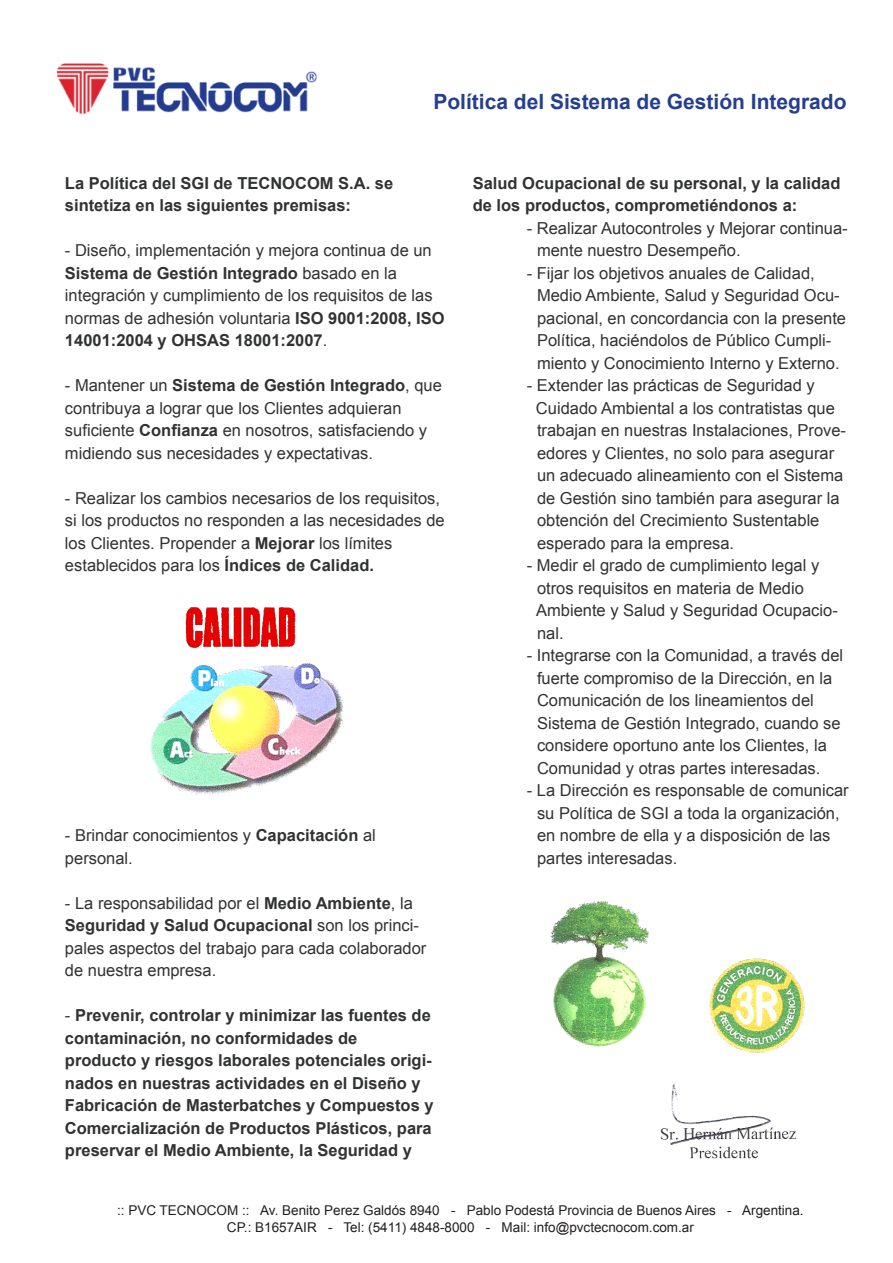
<style>
.page{position:relative;width:893px;height:1263px;background:#fff}
.page>*{position:absolute;margin:0;border:0;box-sizing:border-box;transform-origin:0 0}
.t1{font:700 21px "Arial";color:#253e90}
.t2{font:16.5px/22.5px "Arial";color:#313232}
.t3{font:700 16.5px/22.5px "Arial";color:#313232}
.t4{font:13.5px/16.5px "Arial";color:#231f20;text-align:center}
.s1{font-weight:700}
.s2{font-weight:400}
</style>
<div class="page">
<img style="left:56px;top:63px;width:261px;height:51px">
<img style="left:709px;top:958px;width:96px;height:95px">
<img style="left:550px;top:901px;width:99px;height:146px">
<img style="left:150px;top:607px;width:194px;height:188px">
<img style="left:660px;top:1084px;width:137px;height:75px">
<p class="t1" style="left:433px;top:88px;width:415px">Política del Sistema de Gestión Integrado</p>
<p class="t3" style="left:65px;top:172px;width:330px">La Política del SGI de TECNOCOM S.A. se sintetiza en las siguientes premisas:</p>
<p class="t2" style="left:65px;top:239px;width:381px">- Diseño, implementación y mejora continua de un <span class="s1">Sistema de Gestión Integrado</span> basado en la integración y cumplimiento de los requisitos de las normas de adhesión voluntaria <span class="s1">ISO 9001:2008, ISO 14001:2004 y OHSAS 18001:2007</span>.</p>
<p class="t2" style="left:65px;top:374px;width:378px">- Mantener un <span class="s1">Sistema de Gestión Integrado</span>, que contribuya a lograr que los Clientes adquieran suficiente <span class="s1">Confianza</span> en nosotros, satisfaciendo y midiendo sus necesidades y expectativas.</p>
<p class="t2" style="left:65px;top:487px;width:381px">- Realizar los cambios necesarios de los requisitos, si los productos no responden a las necesidades de los Clientes. Propender a <span class="s1">Mejorar</span> los límites establecidos para los <span class="s1">Índices de Calidad.</span></p>
<p class="t2" style="left:65px;top:824px;width:312px">- Brindar conocimientos y <span class="s1">Capacitación</span> al personal.</p>
<p class="t2" style="left:65px;top:892px;width:363px">- La responsabilidad por el <span class="s1">Medio Ambiente</span>, la <span class="s1">Seguridad y Salud Ocupacional</span> son los princi&shy;pales aspectos del trabajo para cada colaborador de nuestra empresa.</p>
<p class="t3" style="left:65px;top:1005px;width:370px"><span class="s2">-</span> Prevenir, controlar y minimizar las fuentes de contaminación, no conformidades de<br>producto y riesgos laborales potenciales origi&shy;nados en nuestras actividades en el Diseño y Fabricación de Masterbatches y Compuestos y Comercialización de Productos Plásticos, para preservar el Medio Ambiente, la Seguridad y</p>
<p class="t3" style="left:473px;top:172px;width:369px">Salud Ocupacional de su personal, y la calidad de los productos, comprometiéndonos a:</p>
<p class="t2" style="left:537px;top:217px;width:312px;text-indent:-10px">- Realizar Autocontroles y Mejorar continua&shy;mente nuestro Desempeño.</p>
<p class="t2" style="left:537px;top:262px;width:311px;text-indent:-10px">- Fijar los objetivos anuales de Calidad, Medio Ambiente, Salud y Seguridad Ocu&shy;pacional, en concordancia con la presente Política, haciéndolos de Público Cumpli&shy;miento y Conocimiento Interno y Externo.</p>
<p class="t2" style="left:536px;top:374px;width:312px;text-indent:-9px">- Extender las prácticas de Seguridad y Cuidado Ambiental a los contratistas que trabajan en nuestras Instalaciones, Prove&shy;edores y Clientes, no solo para asegurar un adecuado alineamiento con el Sistema de Gestión sino también para asegurar la obtención del Crecimiento Sustentable esperado para la empresa.</p>
<p class="t2" style="left:536px;top:554px;width:303px;text-indent:-9px">- Medir el grado de cumplimiento legal y otros requisitos en materia de Medio<br>Ambiente y Salud y Seguridad Ocupacio&shy;nal.</p>
<p class="t2" style="left:537px;top:644px;width:308px;text-indent:-10px">- Integrarse con la Comunidad, a través del fuerte compromiso de la Dirección, en la Comunicación de los lineamientos del Sistema de Gestión Integrado, cuando se considere oportuno ante los Clientes, la Comunidad y otras partes interesadas.</p>
<p class="t2" style="left:537px;top:779px;width:313px;text-indent:-10px">- La Dirección es responsable de comunicar su Política de SGI a toda la organización, en nombre de ella y a disposición de las partes interesadas.</p>
<p class="t4" style="left:117px;top:1202px;width:688px">:: PVC TECNOCOM :: Av. Benito Perez Galdós 8940 - Pablo Podestá Provincia de Buenos Aires - Argentina.<br>CP.: B1657AIR - Tel: (5411) 4848-8000 - Mail: info@pvctecnocom.com.ar</p>
</div>
